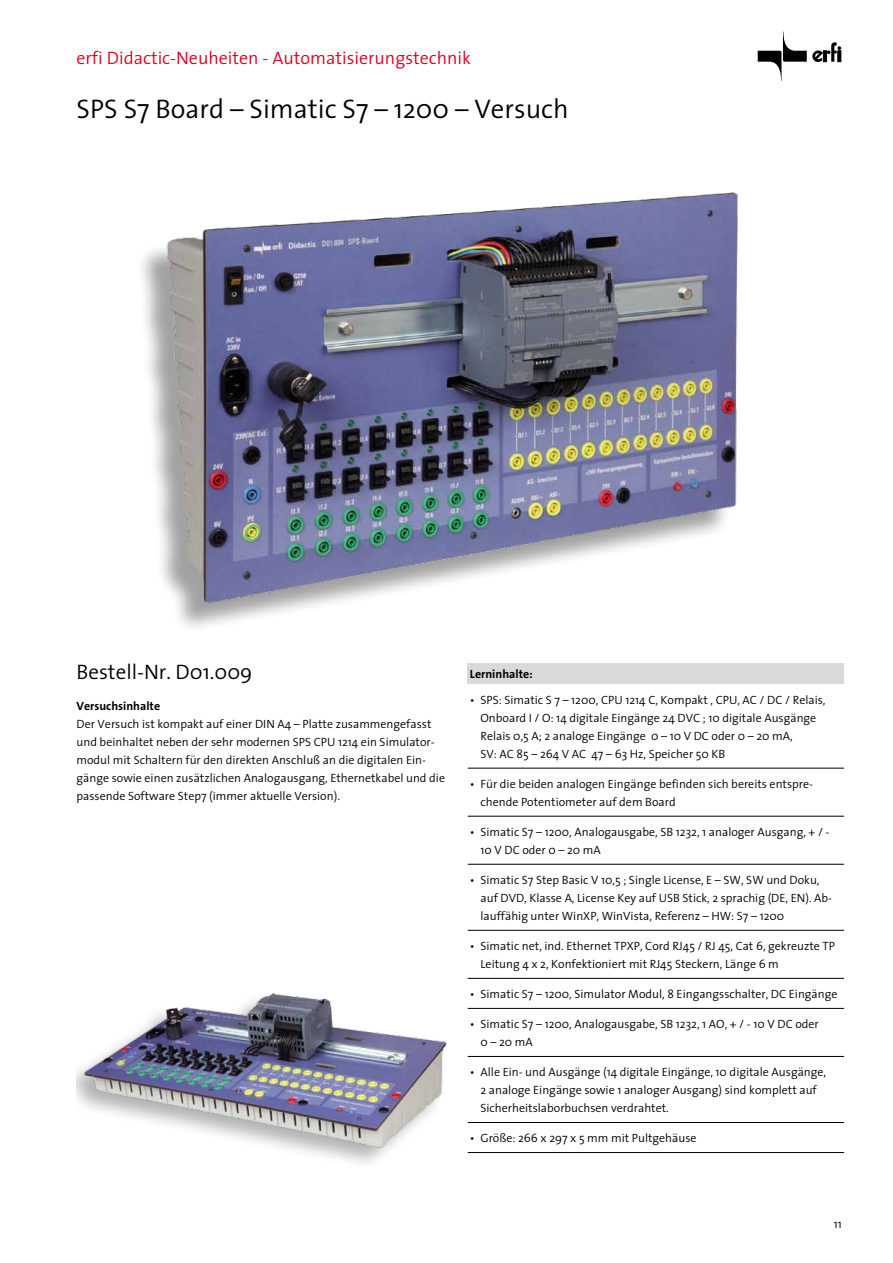
<style>
.page{position:relative;width:893px;height:1263px;background:#fff}
.page>*{position:absolute;margin:0;border:0;box-sizing:border-box;transform-origin:0 0}
.t1{font:300 27px "The Sans";color:#000}
.t2{font:300 21px "The Sans";color:#000}
.t3{font:300 18px "The Sans";color:#df0023}
.t4{font:300 12px/18px "The Sans";color:#000}
.t5{font:700 12px "The Sans";color:#000}
</style>
<div class="page">
<svg style="left:758px;top:32px;width:83px;height:49px"></svg>
<div style="left:468px;top:663px;width:376px;height:21px;background:#d9d9d9"></div>
<hr style="left:468px;top:768px;width:376px;height:1px;background:#000">
<hr style="left:468px;top:816px;width:376px;height:1px;background:#000">
<hr style="left:468px;top:864px;width:376px;height:1px;background:#000">
<hr style="left:468px;top:930px;width:376px;height:1px;background:#000">
<hr style="left:468px;top:978px;width:376px;height:1px;background:#000">
<hr style="left:468px;top:1008px;width:376px;height:1px;background:#000">
<hr style="left:468px;top:1056px;width:376px;height:1px;background:#000">
<hr style="left:468px;top:1122px;width:376px;height:1px;background:#000">
<hr style="left:468px;top:1152px;width:376px;height:1px;background:#000">
<img style="left:77px;top:993px;width:370px;height:170px">
<img style="left:142px;top:192px;width:596px;height:435px">
<h3 class="t3" style="left:76px;top:43px;width:396px">erfi Didactic-Neuheiten - Automatisierungstechnik</h3>
<h1 class="t1" style="left:76px;top:86px;width:494px">SPS S7 Board – Simatic S7 – 1200 – Versuch</h1>
<h2 class="t2" style="left:76px;top:654px;width:177px">Bestell-Nr. D01.009</h2>
<p class="t5" style="left:76px;top:696px;width:85px">Versuchsinhalte</p>
<p class="t4" style="left:76px;top:715px;width:370px">Der Versuch ist kompakt auf einer DIN A4 – Platte zusammengefasst und beinhaltet neben der sehr modernen SPS CPU 1214 ein Simulator&shy;modul mit Schaltern für den direkten Anschluß an die digitalen Ein&shy;gänge sowie einen zusätzlichen Analogausgang, Ethernetkabel und die passende Software Step7 (immer aktuelle Version).</p>
<p class="t5" style="left:470px;top:664px;width:64px">Lerninhalte:</p>
<p class="t4" style="left:480px;top:690px;width:347px;text-indent:-11px">• SPS: Simatic S 7 – 1200, CPU 1214 C, Kompakt , CPU, AC / DC / Relais, Onboard I / O: 14 digitale Eingänge 24 DVC ; 10 digitale Ausgänge Relais 0,5 A; 2 analoge Eingänge 0 – 10 V DC oder 0 – 20 mA,<br>SV: AC 85 – 264 V AC 47 – 63 Hz, Speicher 50 KB</p>
<p class="t4" style="left:480px;top:774px;width:334px;text-indent:-11px">• Für die beiden analogen Eingänge befinden sich bereits entspre&shy;chende Potentiometer auf dem Board</p>
<p class="t4" style="left:480px;top:822px;width:351px;text-indent:-11px">• Simatic S7 – 1200, Analogausgabe, SB 1232, 1 analoger Ausgang, + / -<br>10 V DC oder 0 – 20 mA</p>
<p class="t4" style="left:480px;top:870px;width:353px;text-indent:-11px">• Simatic S7 Step Basic V 10,5 ; Single License, E – SW, SW und Doku, auf DVD, Klasse A, License Key auf USB Stick, 2 sprachig (DE, EN). Ab&shy;lauffähig unter WinXP, WinVista, Referenz – HW: S7 – 1200</p>
<p class="t4" style="left:480px;top:936px;width:356px;text-indent:-11px">• Simatic net, ind. Ethernet TPXP, Cord RJ45 / RJ 45, Cat 6, gekreuzte TP<br>Leitung 4 x 2, Konfektioniert mit RJ45 Steckern, Länge 6 m</p>
<p class="t4" style="left:470px;top:984px;width:369px">• Simatic S7 – 1200, Simulator Modul, 8 Eingangsschalter, DC Eingänge</p>
<p class="t4" style="left:480px;top:1014px;width:340px;text-indent:-11px">• Simatic S7 – 1200, Analogausgabe, SB 1232, 1 AO, + / - 10 V DC oder<br>0 – 20 mA</p>
<p class="t4" style="left:480px;top:1062px;width:347px;text-indent:-11px">• Alle Ein- und Ausgänge (14 digitale Eingänge, 10 digitale Ausgänge,<br>2 analoge Eingänge sowie 1 analoger Ausgang) sind komplett auf<br>Sicherheitslaborbuchsen verdrahtet.</p>
<p class="t4" style="left:470px;top:1128px;width:228px">• Größe: 266 x 297 x 5 mm mit Pultgehäuse</p>
<p class="t4" style="left:834px;top:1215px;width:10px">11</p>
</div>
